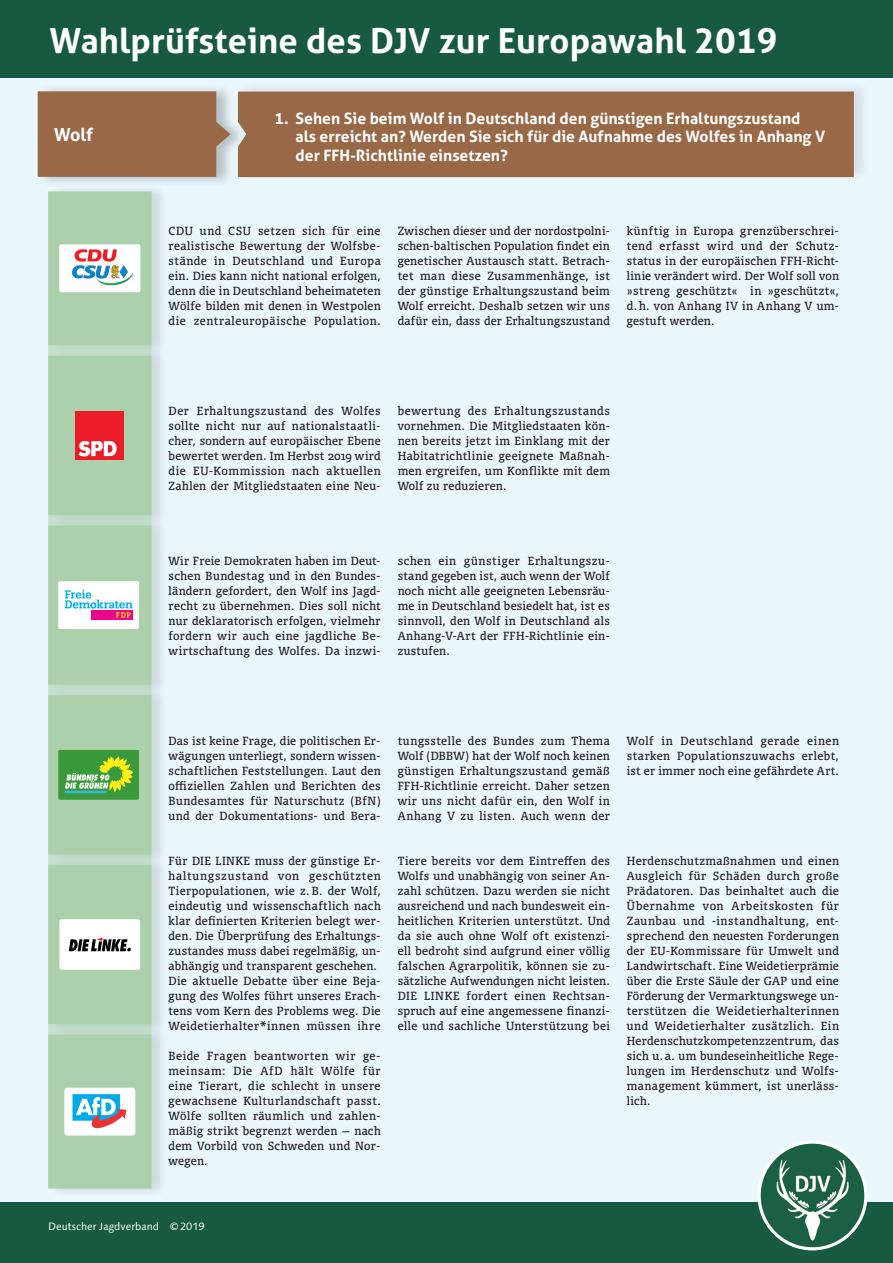
<style>
.page{position:relative;width:893px;height:1263px;background:#eaf7fd}
.page>*{position:absolute;margin:0;border:0;box-sizing:border-box;transform-origin:0 0}
.t1{font:700 34.5px "Aller";letter-spacing:.005em;color:#fff}
.t2{font:700 18px "Aller";color:#fff}
.t3{font:700 15.75px/18.8px "Aller";color:#fff}
.t4{font:11.25px/15px "Olsen Pro";letter-spacing:.035em;color:#231f20;text-align:justify}
.t5{font:10.65px "Linotype Syntax";color:#fff}
</style>
<div class="page">
<div style="left:0;top:0;width:893px;height:78px;background:#185a41"></div>
<div style="left:0;top:1203px;width:893px;height:60px;background:#185a41"></div>
<img style="left:759px;top:1142px;width:107px;height:107px;border-radius:53px">
<div style="left:757px;top:1140px;width:110px;height:110px;border:3px solid #fff;border-radius:50%"></div>
<div style="left:48px;top:348px;width:121px;height:177px;background:#231f20;opacity:.26"></div>
<div style="left:48px;top:518px;width:121px;height:177px;background:#231f20;opacity:.26"></div>
<div style="left:48px;top:687px;width:121px;height:178px;background:#231f20;opacity:.26"></div>
<div style="left:48px;top:857px;width:121px;height:177px;background:#231f20;opacity:.26"></div>
<div style="left:48px;top:1027px;width:121px;height:172px;background:#231f20;opacity:.26"></div>
<div style="left:48px;top:184px;width:121px;height:172px;background:#231f20;opacity:.26"></div>
<svg style="left:48px;top:865px;width:104px;height:159px"></svg>
<svg style="left:48px;top:191px;width:104px;height:154px"></svg>
<div style="left:64px;top:265px;width:72px;height:22px;background:#fff"></div>
<img style="left:73px;top:266px;width:60px;height:19px">
<svg style="left:48px;top:356px;width:104px;height:159px"></svg>
<svg style="left:48px;top:1035px;width:104px;height:153px"></svg>
<div style="left:64px;top:1088px;width:71px;height:47px;border:3px solid #fff;border-radius:2px"></div>
<svg style="left:48px;top:526px;width:104px;height:159px"></svg>
<div style="left:58px;top:581px;width:81px;height:48px;border:3px solid #fff"></div>
<svg style="left:48px;top:695px;width:104px;height:159px"></svg>
<div style="left:58px;top:750px;width:81px;height:50px;border:3px solid #3d9a3b"></div>
<div style="left:37px;top:84px;width:210px;height:103px;background:#231f20;opacity:.26"></div>
<svg style="left:38px;top:91px;width:192px;height:86px"></svg>
<div style="left:237px;top:79px;width:634px;height:104px;background:#231f20;opacity:.1"></div>
<div style="left:238px;top:92px;width:616px;height:85px;background:#986847"></div>
<h1 class="t1" style="left:50px;top:20px;width:729px">Wahlprüfsteine des DJV zur Europawahl 2019</h1>
<h2 class="t2" style="left:54px;top:123px;width:41px">Wolf</h2>
<h3 class="t3" style="left:296px;top:109px;width:531px;text-indent:-21px">1. Sehen Sie beim Wolf in Deutschland den günstigen Erhaltungszustand<br>als erreicht an? Werden Sie sich für die Aufnahme des Wolfes in Anhang V der FFH-Richtlinie einsetzen?</h3>
<p class="t4" style="left:169px;top:223px;width:214px">CDU und CSU setzen sich für eine realistische Bewertung der Wolfsbe&shy;stände in Deutschland und Europa ein. Dies kann nicht national erfolgen, denn die in Deutschland beheimateten Wölfe bilden mit denen in Westpolen die zentraleuropäische Population.</p>
<p class="t4" style="left:398px;top:223px;width:214px">Zwischen dieser und der nordostpolni&shy;schen-baltischen Population findet ein genetischer Austausch statt. Betrach&shy;tet man diese Zusammenhänge, ist der günstige Erhaltungszustand beim Wolf erreicht. Deshalb setzen wir uns dafür ein, dass der Erhaltungszustand</p>
<p class="t4" style="left:627px;top:223px;width:214px">künftig in Europa grenzüberschrei&shy;tend erfasst wird und der Schutz&shy;status in der europäischen FFH-Richt&shy;linie verändert wird. Der Wolf soll von »streng geschützt« in »geschützt«, d. h. von Anhang IV in Anhang V um&shy;gestuft werden.</p>
<p class="t4" style="left:169px;top:403px;width:214px">Der Erhaltungszustand des Wolfes sollte nicht nur auf nationalstaatli&shy;cher, sondern auf europäischer Ebene bewertet werden. Im Herbst 2019 wird die EU-Kommission nach aktuellen Zahlen der Mitgliedstaaten eine Neu-</p>
<p class="t4" style="left:398px;top:403px;width:214px">bewertung des Erhaltungszustands vornehmen. Die Mitgliedstaaten kön&shy;nen bereits jetzt im Einklang mit der Habitatrichtlinie geeignete Maßnah&shy;men ergreifen, um Konflikte mit dem Wolf zu reduzieren.</p>
<p class="t4" style="left:169px;top:553px;width:214px">Wir Freie Demokraten haben im Deut&shy;schen Bundestag und in den Bundes&shy;ländern gefordert, den Wolf ins Jagd&shy;recht zu übernehmen. Dies soll nicht nur deklaratorisch erfolgen, vielmehr fordern wir auch eine jagdliche Be&shy;wirtschaftung des Wolfes. Da inzwi-</p>
<p class="t4" style="left:398px;top:553px;width:214px">schen ein günstiger Erhaltungszu&shy;stand gegeben ist, auch wenn der Wolf noch nicht alle geeigneten Lebensräu&shy;me in Deutschland besiedelt hat, ist es sinnvoll, den Wolf in Deutschland als Anhang-V-Art der FFH-Richtlinie ein&shy;zustufen.</p>
<p class="t4" style="left:169px;top:733px;width:214px">Das ist keine Frage, die politischen Er&shy;wägungen unterliegt, sondern wissen&shy;schaftlichen Feststellungen. Laut den offiziellen Zahlen und Berichten des Bundesamtes für Naturschutz (BfN) und der Dokumentations- und Bera-</p>
<p class="t4" style="left:169px;top:853px;width:214px;text-align:left">Für DIE LINKE muss der günstige Er&shy;haltungszustand von geschützten Tierpopulationen, wie z. B. der Wolf, eindeutig und wissenschaftlich nach klar definierten Kriterien belegt wer&shy;den. Die Überprüfung des Erhaltungs&shy;zustandes muss dabei regelmäßig, un&shy;abhängig und transparent geschehen.<br>Die aktuelle Debatte über eine Beja&shy;gung des Wolfes führt unseres Erach&shy;tens vom Kern des Problems weg. Die Weidetierhalter*innen müssen ihre</p>
<p class="t4" style="left:169px;top:1048px;width:214px">Beide Fragen beantworten wir ge&shy;meinsam: Die AfD hält Wölfe für eine Tierart, die schlecht in unsere gewachsene Kulturlandschaft passt.<br>Wölfe sollten räumlich und zahlen&shy;mäßig strikt begrenzt werden — nach dem Vorbild von Schweden und Nor&shy;wegen.</p>
<p class="t4" style="left:398px;top:733px;width:214px">tungsstelle des Bundes zum Thema Wolf (DBBW) hat der Wolf noch keinen günstigen Erhaltungszustand gemäß FFH-Richtlinie erreicht. Daher setzen wir uns nicht dafür ein, den Wolf in Anhang V zu listen. Auch wenn der</p>
<p class="t4" style="left:398px;top:853px;width:214px">Tiere bereits vor dem Eintreffen des Wolfs und unabhängig von seiner An&shy;zahl schützen. Dazu werden sie nicht ausreichend und nach bundesweit ein&shy;heitlichen Kriterien unterstützt. Und da sie auch ohne Wolf oft existenzi&shy;ell bedroht sind aufgrund einer völlig falschen Agrarpolitik, können sie zu&shy;sätzliche Aufwendungen nicht leisten.<br>DIE LINKE fordert einen Rechtsan&shy;spruch auf eine angemessene finanzi&shy;elle und sachliche Unterstützung bei</p>
<p class="t4" style="left:627px;top:733px;width:214px">Wolf in Deutschland gerade einen starken Populationszuwachs erlebt, ist er immer noch eine gefährdete Art.</p>
<p class="t4" style="left:627px;top:853px;width:214px">Herdenschutzmaßnahmen und einen Ausgleich für Schäden durch große Prädatoren. Das beinhaltet auch die Übernahme von Arbeitskosten für Zaunbau und -instandhaltung, ent&shy;sprechend den neuesten Forderungen der EU-Kommissare für Umwelt und Landwirtschaft. Eine Weidetierprämie über die Erste Säule der GAP und eine Förderung der Vermarktungswege un&shy;terstützen die Weidetierhalterinnen und Weidetierhalter zusätzlich. Ein Herdenschutzkompetenzzentrum, das sich u. a. um bundeseinheitliche Rege&shy;lungen im Herdenschutz und Wolfs&shy;management kümmert, ist unerläss&shy;lich.</p>
<p class="t5" style="left:48px;top:1220px;width:158px">Deutscher Jagdverband © 2019</p>
</div>
